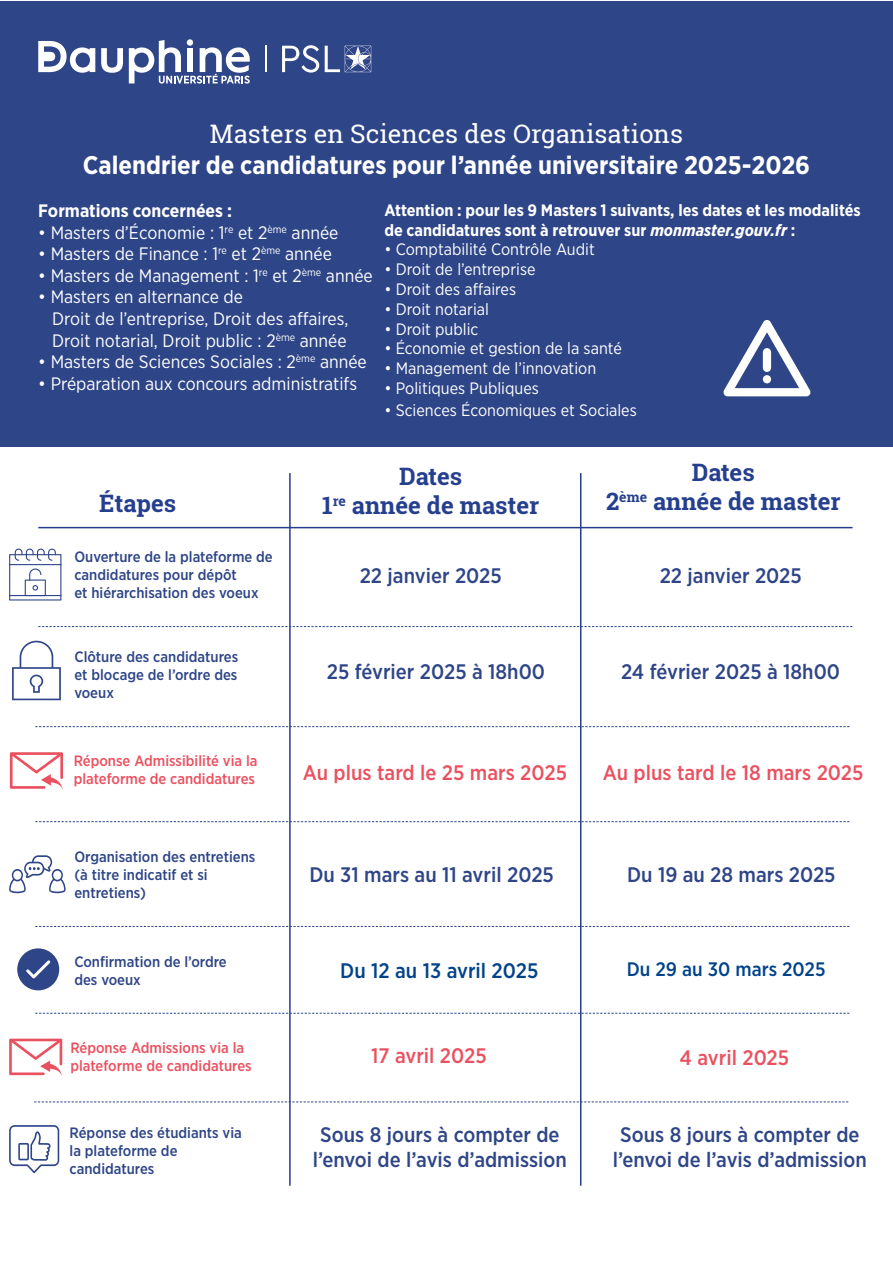
<style>
.page{position:relative;width:893px;height:1263px;background:#fff}
.page>*{position:absolute;margin:0;border:0;box-sizing:border-box;transform-origin:0 0}
.t1{font:700 25.5px "Gotham Narrow";color:#fff}
.t2{font:25.5px "Roboto Slab";color:#fff}
.t3{font:700 24px/28.8px "Roboto Slab";color:#253f8e;text-align:center}
.t4{font:500 21px/25.2px "Gotham Narrow";color:#2e4587;text-align:center}
.t5{font:500 21px "Gotham Narrow";color:#ea5160}
.t6{font:500 21px "Gotham Narrow";color:#004389}
.t7{font:500 19.5px "Gotham Narrow";color:#004389}
.t8{font:18px "Gotham Narrow";color:#fff}
.t9{font:700 18px "Gotham Narrow";color:#fff}
.t10{font:16.5px "Gotham Narrow";color:#fff}
.t11{font:700 16.5px/19.8px "Gotham Narrow";color:#fff}
.t12{font:500 15px/18px "Gotham Narrow";color:#2e4587}
.t13{font:500 15px "Gotham Narrow";color:#ea5160}
.s1{font-style:italic}
</style>
<div class="page">
<div style="left:1px;top:1px;width:892px;height:445px;background:#2e4587"></div>
<svg style="left:282px;top:45px;width:37px;height:28px"></svg>
<hr style="left:265px;top:46px;width:2px;height:26px;background:#fff">
<svg style="left:101px;top:48px;width:22px;height:25px"></svg>
<svg style="left:129px;top:40px;width:121px;height:44px"></svg>
<svg style="left:38px;top:41px;width:57px;height:32px"></svg>
<svg style="left:325px;top:46px;width:46px;height:26px"></svg>
<hr style="left:289px;top:473px;width:2px;height:713px;background:#253f8e">
<hr style="left:580px;top:473px;width:1px;height:713px;background:#253f8e">
<hr style="left:38px;top:527px;width:815px;height:1px;background:#253f8e">
<svg style="left:9px;top:549px;width:52px;height:51px"></svg>
<svg style="left:38px;top:626px;width:815px;height:1px"></svg>
<svg style="left:12px;top:641px;width:49px;height:59px"></svg>
<svg style="left:35px;top:726px;width:815px;height:1px"></svg>
<svg style="left:35px;top:821px;width:815px;height:1px"></svg>
<svg style="left:35px;top:926px;width:815px;height:1px"></svg>
<svg style="left:34px;top:1101px;width:814px;height:1px"></svg>
<svg style="left:10px;top:752px;width:53px;height:38px"></svg>
<svg style="left:9px;top:855px;width:57px;height:38px"></svg>
<svg style="left:9px;top:1039px;width:53px;height:37px"></svg>
<svg style="left:9px;top:1125px;width:50px;height:48px"></svg>
<svg style="left:35px;top:1013px;width:815px;height:1px"></svg>
<svg style="left:17px;top:948px;width:42px;height:42px"></svg>
<svg style="left:723px;top:320px;width:88px;height:76px"></svg>
<p class="t2" style="left:210px;top:116px;width:475px">Masters en Sciences des Organisations</p>
<p class="t1" style="left:83px;top:148px;width:729px">Calendrier de candidatures pour l’année universitaire 2025-2026</p>
<p class="t9" style="left:38px;top:199px;width:195px">Formations concernées :</p>
<p class="t8" style="left:38px;top:221px;width:302px">• Masters d’Économie : 1<sup>re</sup> et 2<sup>ème</sup> année</p>
<p class="t8" style="left:38px;top:243px;width:295px">• Masters de Finance : 1<sup>re</sup> et 2<sup>ème</sup> année</p>
<p class="t8" style="left:38px;top:264px;width:336px">• Masters de Management : 1<sup>re</sup> et 2<sup>ème</sup> année</p>
<p class="t8" style="left:38px;top:286px;width:206px">• Masters en alternance de</p>
<p class="t8" style="left:52px;top:308px;width:298px">Droit de l’entreprise, Droit des affaires,</p>
<p class="t8" style="left:52px;top:329px;width:296px">Droit notarial, Droit public : 2<sup>ème</sup> année</p>
<p class="t8" style="left:38px;top:351px;width:330px">• Masters de Sciences Sociales : 2<sup>ème</sup> année</p>
<p class="t8" style="left:38px;top:372px;width:320px">• Préparation aux concours administratifs</p>
<p class="t11" style="left:384px;top:200px;width:478px">Attention : pour les 9 Masters 1 suivants, les dates et les modalités de candidatures sont à retrouver sur <span class="s1">monmaster.gouv.fr</span> :</p>
<p class="t10" style="left:384px;top:239px;width:212px">• Comptabilité Contrôle Audit</p>
<p class="t10" style="left:384px;top:259px;width:153px">• Droit de l’entreprise</p>
<p class="t10" style="left:384px;top:279px;width:133px">• Droit des affaires</p>
<p class="t10" style="left:384px;top:299px;width:106px">• Droit notarial</p>
<p class="t10" style="left:384px;top:319px;width:96px">• Droit public</p>
<p class="t10" style="left:384px;top:338px;width:239px">• Économie et gestion de la santé</p>
<p class="t10" style="left:384px;top:358px;width:213px">• Management de l’innovation</p>
<p class="t10" style="left:384px;top:378px;width:156px">• Politiques Publiques</p>
<p class="t10" style="left:384px;top:400px;width:254px">• Sciences Économiques et Sociales</p>
<p class="t3" style="left:99px;top:488px;width:79px">Étapes</p>
<p class="t12" style="left:74px;top:547px;width:200px">Ouverture de la plateforme de candidatures pour dépôt</p>
<p class="t12" style="left:74px;top:583px;width:186px">et hiérarchisation des voeux</p>
<p class="t12" style="left:74px;top:648px;width:165px">Clôture des candidatures</p>
<p class="t12" style="left:74px;top:666px;width:165px">et blocage de l’ordre des</p>
<p class="t12" style="left:74px;top:684px;width:41px">voeux</p>
<p class="t13" style="left:74px;top:751px;width:185px">Réponse Admissibilité via la</p>
<p class="t13" style="left:74px;top:769px;width:183px">plateforme de candidatures</p>
<p class="t12" style="left:74px;top:847px;width:183px">Organisation des entretiens</p>
<p class="t12" style="left:74px;top:865px;width:135px">(à titre indicatif et si</p>
<p class="t12" style="left:74px;top:883px;width:73px">entretiens)</p>
<p class="t3" style="left:322px;top:462px;width:219px">Dates<br>1<sup>re</sup> année de master</p>
<p class="t3" style="left:606px;top:457px;width:236px">Dates<br>2<sup>ème</sup> année de master</p>
<p class="t4" style="left:360px;top:563px;width:144px">22 janvier 2025</p>
<p class="t4" style="left:660px;top:563px;width:144px">22 janvier 2025</p>
<p class="t4" style="left:327px;top:659px;width:220px">25 février 2025 à 18h00</p>
<p class="t4" style="left:621px;top:659px;width:220px">24 février 2025 à 18h00</p>
<p class="t5" style="left:303px;top:759px;width:266px">Au plus tard le 25 mars 2025</p>
<p class="t5" style="left:603px;top:759px;width:262px">Au plus tard le 18 mars 2025</p>
<p class="t4" style="left:309px;top:862px;width:246px">Du 31 mars au 11 avril 2025</p>
<p class="t4" style="left:627px;top:862px;width:210px">Du 19 au 28 mars 2025</p>
<p class="t12" style="left:74px;top:952px;width:154px">Confirmation de l’ordre des voeux</p>
<p class="t6" style="left:340px;top:957px;width:200px">Du 12 au 13 avril 2025</p>
<p class="t7" style="left:627px;top:957px;width:200px">Du 29 au 30 mars 2025</p>
<p class="t13" style="left:70px;top:1038px;width:175px">Réponse Admissions via la</p>
<p class="t13" style="left:70px;top:1056px;width:183px">plateforme de candidatures</p>
<p class="t12" style="left:70px;top:1124px;width:174px">Réponse des étudiants via</p>
<p class="t12" style="left:70px;top:1142px;width:109px">la plateforme de</p>
<p class="t12" style="left:70px;top:1160px;width:86px">candidatures</p>
<p class="t5" style="left:371px;top:1042px;width:117px">17 avril 2025</p>
<p class="t4" style="left:313px;top:1122px;width:255px">Sous 8 jours à compter de l’envoi de l’avis d’admission</p>
<p class="t5" style="left:680px;top:1044px;width:111px">4 avril 2025</p>
<p class="t4" style="left:613px;top:1122px;width:255px">Sous 8 jours à compter de l’envoi de l’avis d’admission</p>
</div>
